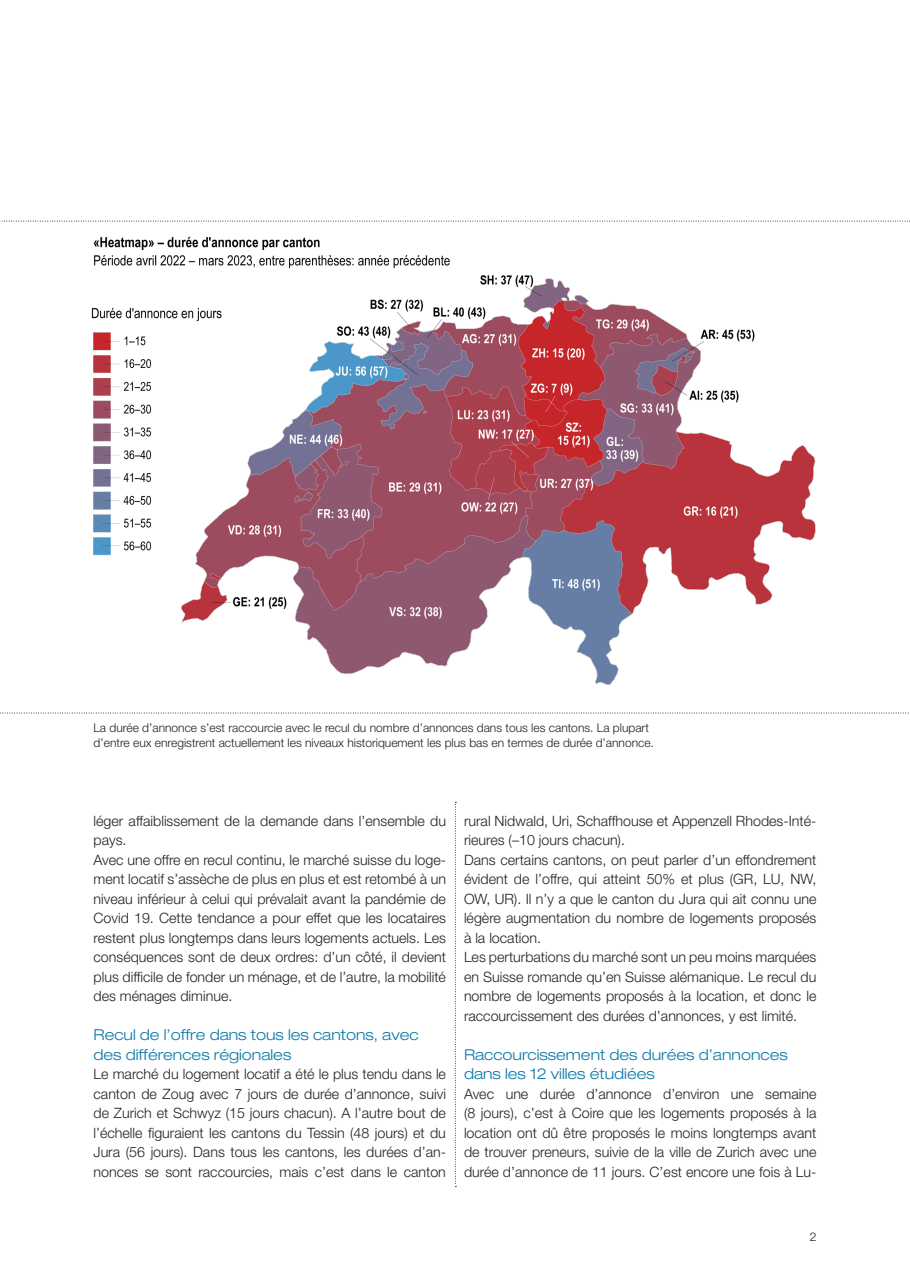
<style>
.page{position:relative;width:910px;height:1280px;background:#fff}
.page>*{position:absolute;margin:0;border:0;box-sizing:border-box;transform-origin:0 0}
.Zwischentitel{font:300 expanded 15px/19.5px "Helvetica Neue LT Std";color:#0c79a9}
.Lauftext{font:300 14.25px/19.5px "Helvetica Neue LT Std";color:#231f20;text-align:justify}
.Legende{font:300 12px/14.4px "Helvetica Neue LT Std";color:#231f20}
</style>
<div class="page">
<svg style="left:455px;top:802px;width:1px;height:385px"></svg>
<svg style="left:0;top:713px;width:909px;height:1px"></svg>
<svg style="left:1px;top:221px;width:909px;height:1px"></svg>
<img style="left:91px;top:236px;width:725px;height:449px">
<p class="Legende" style="left:94px;top:721px;width:562px">La durée d’annonce s’est raccourcie avec le recul du nombre d’annonces dans tous les cantons. La plupart d’entre eux enregistrent actuellement les niveaux historiquement les plus bas en termes de durée d’annonce.</p>
<p class="Lauftext" style="left:94px;top:810px;width:354px">léger affaiblissement de la demande dans l’ensemble du pays.</p>
<p class="Lauftext" style="left:94px;top:849px;width:354px">Avec une offre en recul continu, le marché suisse du loge&shy;ment locatif s’assèche de plus en plus et est retombé à un niveau inférieur à celui qui prévalait avant la pandémie de Covid 19. Cette tendance a pour effet que les locataires restent plus longtemps dans leurs logements actuels. Les conséquences sont de deux ordres: d’un côté, il devient plus difficile de fonder un ménage, et de l’autre, la mobilité des ménages diminue.</p>
<p class="Zwischentitel" style="left:94px;top:1025px;width:327px">Recul de l’offre dans tous les cantons, avec des différences régionales</p>
<p class="Lauftext" style="left:94px;top:1064px;width:354px">Le marché du logement locatif a été le plus tendu dans le canton de Zoug avec 7 jours de durée d’annonce, suivi de Zurich et Schwyz (15 jours chacun). A l’autre bout de l’échelle figuraient les cantons du Tessin (48 jours) et du Jura (56 jours). Dans tous les cantons, les durées d’an&shy;nonces se sont raccourcies, mais c’est dans le canton</p>
<p class="Lauftext" style="left:464px;top:810px;width:354px">rural Nidwald, Uri, Schaffhouse et Appenzell Rhodes-Inté&shy;rieures (–10 jours chacun).</p>
<p class="Lauftext" style="left:464px;top:849px;width:354px">Dans certains cantons, on peut parler d’un effondrement évident de l’offre, qui atteint 50% et plus (GR, LU, NW, OW, UR). Il n’y a que le canton du Jura qui ait connu une légère augmentation du nombre de logements proposés à la location.</p>
<p class="Lauftext" style="left:464px;top:947px;width:354px">Les perturbations du marché sont un peu moins marquées en Suisse romande qu’en Suisse alémanique. Le recul du nombre de logements proposés à la location, et donc le raccourcissement des durées d’annonces, y est limité.</p>
<p class="Zwischentitel" style="left:464px;top:1044px;width:325px">Raccourcissement des durées d’annonces dans les 12 villes étudiées</p>
<p class="Lauftext" style="left:464px;top:1083px;width:354px">Avec une durée d’annonce d’environ une semaine (8 jours), c’est à Coire que les logements proposés à la location ont dû être proposés le moins longtemps avant de trouver preneurs, suivie de la ville de Zurich avec une durée d’annonce de 11 jours. C’est encore une fois à Lu-</p>
<p class="Legende" style="left:810px;top:1229px;width:8px">2</p>
</div>
